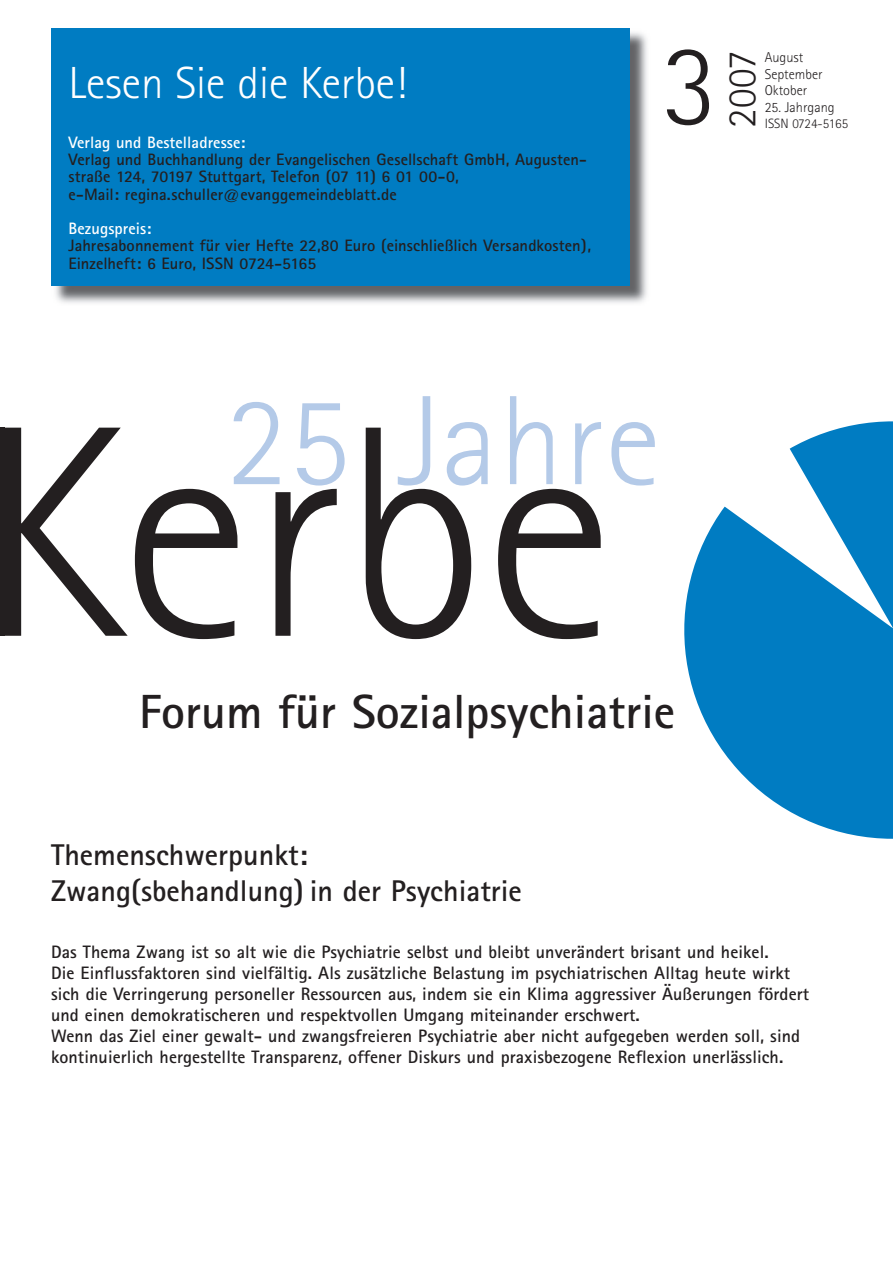
<style>
.page{position:relative;width:893px;height:1263px;background:#fff}
.page>*{position:absolute;margin:0;border:0;box-sizing:border-box;transform-origin:0 0}
.t1{font:300 301.65px "Rotis Sans Serif";color:#231f20}
.t2{font:300 127.5px "Rotis Sans Serif";letter-spacing:.01em;color:#b4cae8}
.t3{font:300 115.65px "Rotis Sans Serif";color:#231f20}
.t4{font:700 48px "Rotis Sans Serif";color:#231f20}
.t5{font:300 45px "Rotis Sans Serif";color:#fff}
.t6{font:300 40.5px "Rotis Sans Serif";color:#231f20}
.t7{font:700 30px/36.2px "Rotis Sans Serif";color:#231f20}
.t8{font:700 18px/21px "Rotis Sans Serif";letter-spacing:.005em;color:#231f20}
.t9{font:700 16.5px/17.2px "Rotis Sans Serif";letter-spacing:.005em;color:#231f20}
.t10{font:700 16.5px "Rotis Sans Serif";letter-spacing:.005em;color:#fff}
.t11{font:300 14.25px/16.5px "Rotis Sans Serif";color:#231f20}
.t12{font:300 13.5px "Rotis Sans Serif";color:#231f20}
</style>
<div class="page">
<svg style="left:684px;top:421px;width:209px;height:418px;fill:#007cc2"></svg>
<svg style="left:714px;top:436px;width:179px;height:257px"></svg>
<div style="left:0;top:427px;width:5px;height:209px;background:#231f20"></div>
<img style="left:52px;top:32px;width:595px;height:271px">
<div style="left:51px;top:28px;width:579px;height:257px;background:#007cc2"></div>
<h3 class="t5" style="left:69px;top:57px;width:340px">Lesen Sie die Kerbe!</h3>
<p class="t10" style="left:69px;top:132px;width:178px">Verlag und Bestelladresse:</p>
<p class="t9" style="left:69px;top:151px;width:520px">Verlag und Buchhandlung der Evangelischen Gesellschaft GmbH, Augusten&shy;straße 124, 70197 Stuttgart, Telefon (07 11) 6 01 00-0,<br>e-Mail: regina.schuller@evanggemeindeblatt.de</p>
<p class="t10" style="left:69px;top:218px;width:84px">Bezugspreis:</p>
<p class="t9" style="left:69px;top:237px;width:524px">Jahresabonnement für vier Hefte 22,80 Euro (einschließlich Versandkosten),<br>Einzelheft: 6 Euro, ISSN 0724-5165</p>
<h3 class="t3" style="left:662px;top:19px;width:57px">3</h3>
<h3 class="t6" style="left:719px;top:128px;width:78px;rotate:-90deg">2007</h3>
<p class="t11" style="left:765px;top:49px;width:59px">August<br>September<br>Oktober</p>
<p class="t11" style="left:765px;top:99px;width:71px">25. Jahrgang</p>
<p class="t12" style="left:765px;top:116px;width:85px">ISSN 0724-5165</p>
<h2 class="t2" style="left:226px;top:368px;width:436px">25 Jahre</h2>
<h1 class="t1" style="left:-23px;top:361px;width:638px">Kerbe</h1>
<h3 class="t4" style="left:139px;top:681px;width:538px">Forum für Sozialpsychiatrie</h3>
<h3 class="t7" style="left:51px;top:836px;width:472px">Themenschwerpunkt:<br>Zwang(sbehandlung) in der Psychiatrie</h3>
<p class="t8" style="left:51px;top:941px;width:760px">Das Thema Zwang ist so alt wie die Psychiatrie selbst und bleibt unverändert brisant und heikel.<br>Die Einflussfaktoren sind vielfältig. Als zusätzliche Belastung im psychiatrischen Alltag heute wirkt sich die Verringerung personeller Ressourcen aus, indem sie ein Klima aggressiver Äußerungen fördert und einen demokratischeren und respektvollen Umgang miteinander erschwert.<br>Wenn das Ziel einer gewalt- und zwangsfreieren Psychiatrie aber nicht aufgegeben werden soll, sind kontinuierlich hergestellte Transparenz, offener Diskurs und praxisbezogene Reflexion unerlässlich.</p>
</div>
